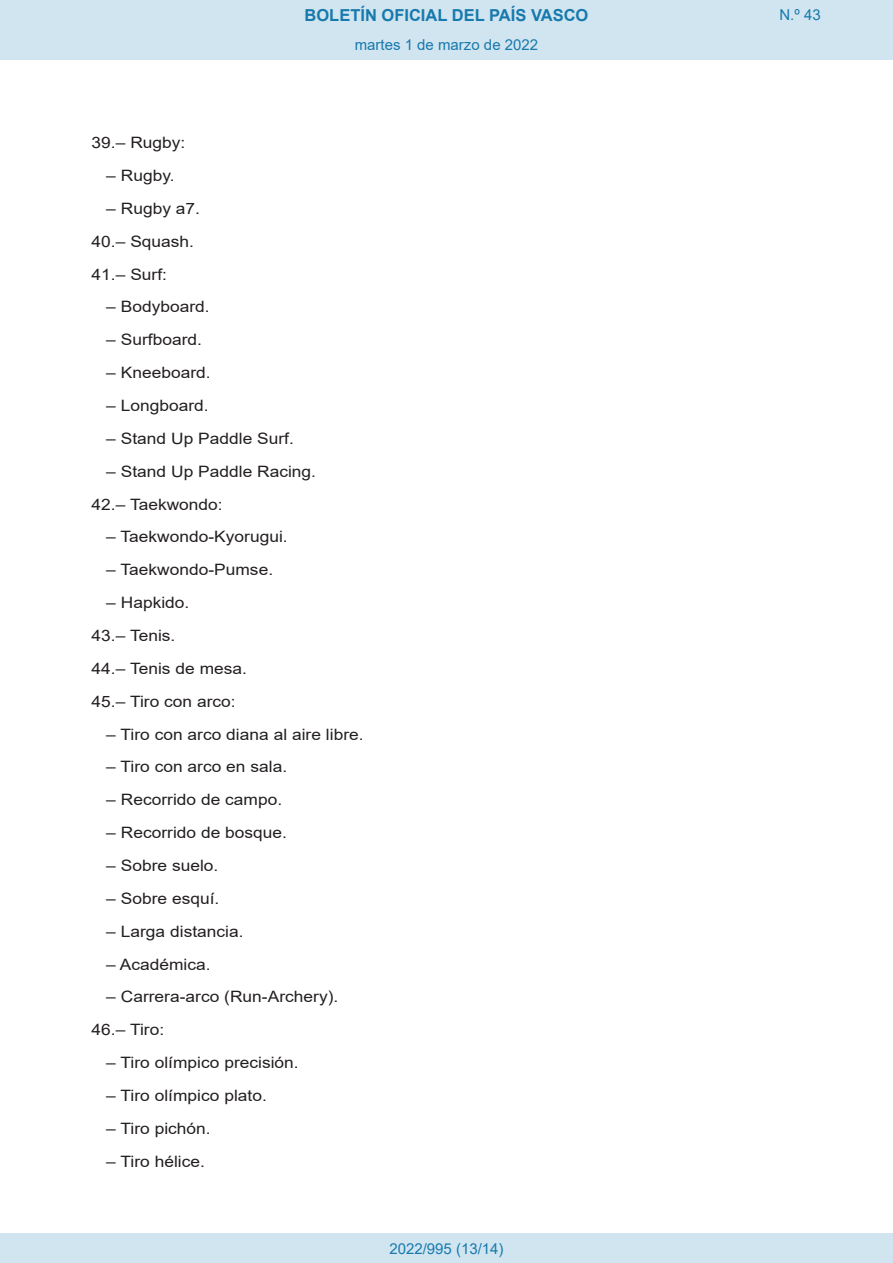
<style>
.page{position:relative;width:893px;height:1263px;background:#fff}
.page>*{position:absolute;margin:0;border:0;box-sizing:border-box;transform-origin:0 0}
.t1{font:700 16.5px "Arial";color:#1879ad}
.BOPVDetalle1{font:15.6px "Arial";color:#231f20;scale:1.11 1}
.BOPVDetalle{font:15.6px "Arial";color:#231f20;scale:1.11 1}
.Paginacion_Centro{font:15px "Arial";color:#1879ad}
</style>
<div class="page">
<div style="left:0;top:0;width:893px;height:60px;background:#d0e5f0"></div>
<div style="left:0;top:1233px;width:893px;height:30px;background:#d0e5f0"></div>
<p class="t1" style="left:305px;top:3px;width:285px">BOLETÍN OFICIAL DEL PAÍS VASCO</p>
<p class="Paginacion_Centro" style="left:355px;top:35px;width:185px">martes 1 de marzo de 2022</p>
<p class="BOPVDetalle" style="left:92px;top:132px;width:86px">39.– Rugby:</p>
<p class="BOPVDetalle1" style="left:106px;top:165px;width:63px">– Rugby.</p>
<p class="BOPVDetalle1" style="left:106px;top:198px;width:86px">– Rugby a7.</p>
<p class="BOPVDetalle" style="left:92px;top:230px;width:94px">40.– Squash.</p>
<p class="BOPVDetalle" style="left:92px;top:263px;width:69px">41.– Surf:</p>
<p class="BOPVDetalle1" style="left:106px;top:296px;width:95px">– Bodyboard.</p>
<p class="BOPVDetalle1" style="left:106px;top:329px;width:88px">– Surfboard.</p>
<p class="BOPVDetalle1" style="left:106px;top:362px;width:96px">– Kneeboard.</p>
<p class="BOPVDetalle1" style="left:106px;top:395px;width:94px">– Longboard.</p>
<p class="BOPVDetalle1" style="left:106px;top:428px;width:171px">– Stand Up Paddle Surf.</p>
<p class="BOPVDetalle1" style="left:106px;top:460px;width:191px">– Stand Up Paddle Racing.</p>
<p class="BOPVDetalle" style="left:92px;top:493px;width:120px">42.– Taekwondo:</p>
<p class="BOPVDetalle1" style="left:106px;top:526px;width:165px">– Taekwondo-Kyorugui.</p>
<p class="BOPVDetalle1" style="left:106px;top:559px;width:152px">– Taekwondo-Pumse.</p>
<p class="BOPVDetalle1" style="left:106px;top:592px;width:76px">– Hapkido.</p>
<p class="BOPVDetalle" style="left:92px;top:625px;width:77px">43.– Tenis.</p>
<p class="BOPVDetalle" style="left:92px;top:658px;width:141px">44.– Tenis de mesa.</p>
<p class="BOPVDetalle" style="left:92px;top:690px;width:131px">45.– Tiro con arco:</p>
<p class="BOPVDetalle1" style="left:106px;top:723px;width:233px">– Tiro con arco diana al aire libre.</p>
<p class="BOPVDetalle1" style="left:106px;top:756px;width:164px">– Tiro con arco en sala.</p>
<p class="BOPVDetalle1" style="left:106px;top:789px;width:160px">– Recorrido de campo.</p>
<p class="BOPVDetalle1" style="left:106px;top:822px;width:164px">– Recorrido de bosque.</p>
<p class="BOPVDetalle1" style="left:106px;top:855px;width:103px">– Sobre suelo.</p>
<p class="BOPVDetalle1" style="left:106px;top:888px;width:103px">– Sobre esquí.</p>
<p class="BOPVDetalle1" style="left:106px;top:920px;width:125px">– Larga distancia.</p>
<p class="BOPVDetalle1" style="left:106px;top:953px;width:96px">– Académica.</p>
<p class="BOPVDetalle1" style="left:106px;top:986px;width:211px">– Carrera-arco (Run-Archery).</p>
<p class="BOPVDetalle" style="left:92px;top:1019px;width:67px">46.– Tiro:</p>
<p class="BOPVDetalle1" style="left:106px;top:1052px;width:175px">– Tiro olímpico precisión.</p>
<p class="BOPVDetalle1" style="left:106px;top:1085px;width:146px">– Tiro olímpico plato.</p>
<p class="BOPVDetalle1" style="left:106px;top:1118px;width:96px">– Tiro pichón.</p>
<p class="BOPVDetalle1" style="left:106px;top:1150px;width:90px">– Tiro hélice.</p>
<p class="Paginacion_Centro" style="left:389px;top:1238px;width:116px">2022/995 (13/14)</p>
<p class="Paginacion_Centro" style="left:779px;top:5px;width:43px">N.º 43</p>
</div>
